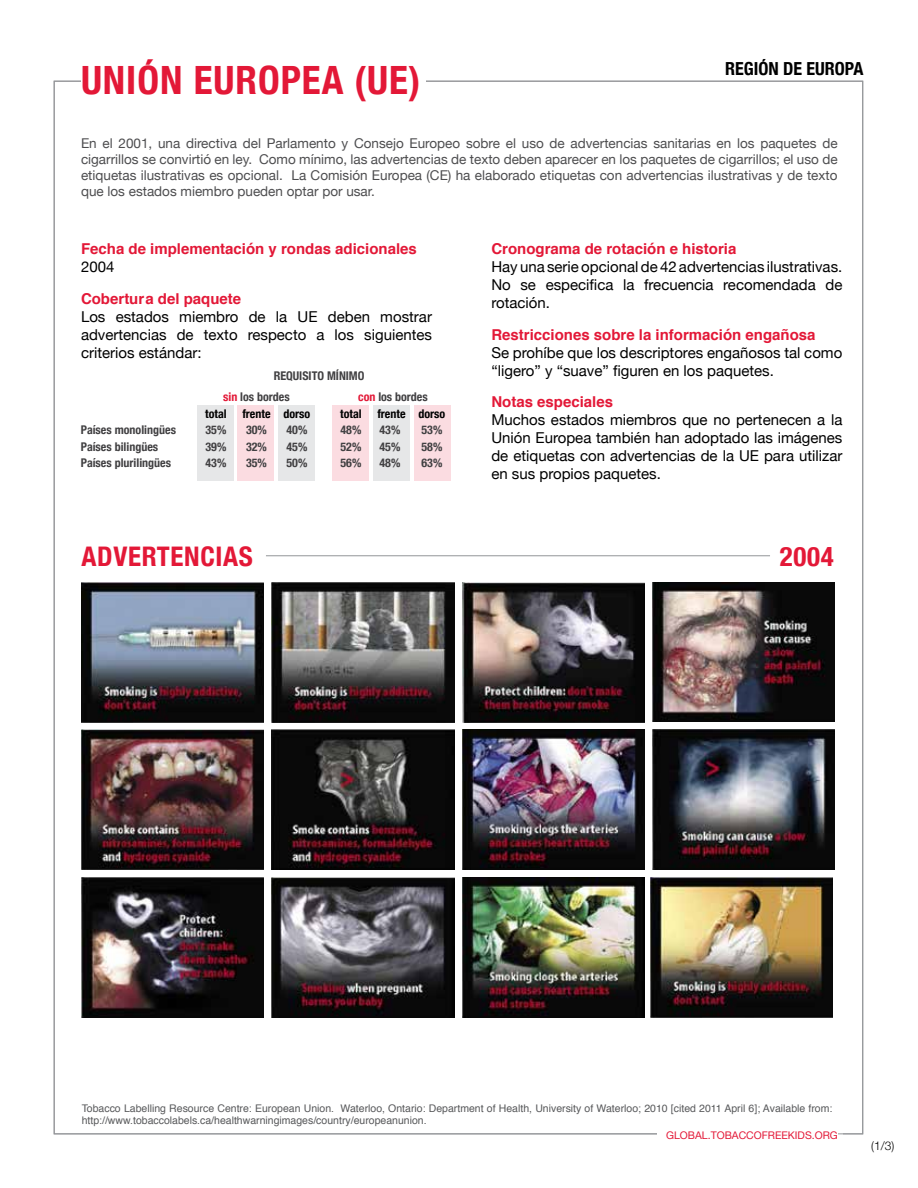
<style>
.page{position:relative;width:918px;height:1188px;background:#fff}
.page>*{position:absolute;margin:0;border:0;box-sizing:border-box;transform-origin:0 0}
.t1{font:700 condensed 39px "Helvetica Neue";letter-spacing:.025em;color:#e31837}
.t2{font:700 condensed 27px "Helvetica Neue";letter-spacing:.025em;color:#e31837}
.t3{font:700 condensed 18px "Helvetica Neue";color:#000}
.t4{font:15px/18px "Helvetica Neue";color:#000;text-align:justify}
.t5{font:700 15px "Helvetica";color:#e31837}
.t6{font:13.5px/16.2px "Helvetica Neue";color:#4d4d4f;text-align:justify}
.t7{font:700 condensed 12px "Helvetica Neue";color:#414042}
.t8{font:700 condensed 12px "Helvetica Neue";color:#000}
.t9{font:300 12px "Helvetica Neue";color:#000}
.t10{font:10.5px/12px "Helvetica";color:#58595b}
.t11{font:10.5px "Helvetica Neue";color:#e31837}
.s1{color:#e31837}
</style>
<div class="page">
<hr style="left:266px;top:556px;width:504px;height:1px;background:#939598">
<img style="left:82px;top:583px;width:182px;height:139px">
<img style="left:272px;top:583px;width:182px;height:139px">
<img style="left:82px;top:730px;width:182px;height:139px">
<img style="left:272px;top:730px;width:182px;height:139px">
<img style="left:462px;top:583px;width:182px;height:139px">
<img style="left:82px;top:878px;width:182px;height:140px">
<img style="left:462px;top:730px;width:182px;height:139px">
<img style="left:462px;top:878px;width:182px;height:140px">
<img style="left:272px;top:878px;width:182px;height:140px">
<img style="left:652px;top:582px;width:182px;height:140px">
<img style="left:652px;top:730px;width:183px;height:139px">
<img style="left:650px;top:878px;width:183px;height:140px">
<div style="left:333px;top:405px;width:36px;height:76px;background:#fbdce1"></div>
<div style="left:414px;top:405px;width:37px;height:76px;background:#fbdce1"></div>
<div style="left:238px;top:405px;width:36px;height:76px;background:#fbdce1"></div>
<div style="left:197px;top:405px;width:37px;height:76px;background:#e6e7e8"></div>
<div style="left:278px;top:405px;width:37px;height:76px;background:#e6e7e8"></div>
<div style="left:373px;top:405px;width:37px;height:76px;background:#e6e7e8"></div>
<h1 class="t1" style="left:81px;top:48px;width:341px">UNIÓN EUROPEA (UE)</h1>
<p class="t3" style="left:725px;top:54px;width:140px">REGIÓN DE EUROPA</p>
<p class="t6" style="left:81px;top:134px;width:758px">En el 2001, una directiva del Parlamento y Consejo Europeo sobre el uso de advertencias sanitarias en los paquetes de cigarrillos se convirtió en ley. Como mínimo, las advertencias de texto deben aparecer en los paquetes de cigarrillos; el uso de etiquetas ilustrativas es opcional. La Comisión Europea (CE) ha elaborado etiquetas con advertencias ilustrativas y de texto que los estados miembro pueden optar por usar.</p>
<p class="t5" style="left:81px;top:237px;width:337px">Fecha de implementación y rondas adicionales</p>
<p class="t4" style="left:81px;top:257px;width:35px">2004</p>
<p class="t5" style="left:81px;top:286px;width:162px">Cobertura del paquete</p>
<p class="t4" style="left:81px;top:306px;width:353px">Los estados miembro de la UE deben mostrar advertencias de texto respecto a los siguientes criterios estándar:</p>
<p class="t7" style="left:223px;top:387px;width:68px"><span class="s1">sin</span> los bordes</p>
<p class="t7" style="left:358px;top:387px;width:71px"><span class="s1">con</span> los bordes</p>
<p class="t8" style="left:205px;top:404px;width:23px">total</p>
<p class="t8" style="left:242px;top:404px;width:70px">frente dorso</p>
<p class="t8" style="left:340px;top:404px;width:23px">total</p>
<p class="t8" style="left:377px;top:404px;width:70px">frente dorso</p>
<p class="t7" style="left:81px;top:420px;width:97px">Países monolingües</p>
<p class="t7" style="left:206px;top:420px;width:22px">35%</p>
<p class="t7" style="left:246px;top:420px;width:22px">30%</p>
<p class="t7" style="left:287px;top:420px;width:22px">40%</p>
<p class="t7" style="left:341px;top:420px;width:22px">48%</p>
<p class="t7" style="left:380px;top:420px;width:22px">43%</p>
<p class="t7" style="left:422px;top:420px;width:22px">53%</p>
<p class="t7" style="left:81px;top:437px;width:79px">Países bilingües</p>
<p class="t7" style="left:206px;top:437px;width:22px">39%</p>
<p class="t7" style="left:246px;top:437px;width:22px">32%</p>
<p class="t7" style="left:287px;top:437px;width:22px">45%</p>
<p class="t7" style="left:341px;top:437px;width:22px">52%</p>
<p class="t7" style="left:380px;top:437px;width:22px">45%</p>
<p class="t7" style="left:422px;top:437px;width:22px">58%</p>
<p class="t7" style="left:81px;top:453px;width:92px">Países plurilingües</p>
<p class="t7" style="left:206px;top:453px;width:22px">43%</p>
<p class="t7" style="left:246px;top:453px;width:22px">35%</p>
<p class="t7" style="left:287px;top:453px;width:22px">50%</p>
<p class="t7" style="left:341px;top:453px;width:22px">56%</p>
<p class="t7" style="left:380px;top:453px;width:22px">48%</p>
<p class="t7" style="left:422px;top:453px;width:22px">63%</p>
<p class="t7" style="left:274px;top:366px;width:92px">REQUISITO MÍNI MO</p>
<h2 class="t2" style="left:82px;top:534px;width:173px">advertencias</h2>
<p class="t5" style="left:491px;top:237px;width:247px">Cronograma de rotación e historia</p>
<p class="t4" style="left:491px;top:257px;width:353px">Hay una serie opcional de 42 advertencias ilustrativas.<br>No se especifica la frecuencia recomendada de rotación.</p>
<p class="t5" style="left:491px;top:322px;width:326px">Restricciones sobre la información engañosa</p>
<p class="t4" style="left:491px;top:342px;width:352px">Se prohíbe que los descriptores engañosos tal como “ligero” y “suave” figuren en los paquetes.</p>
<p class="t5" style="left:491px;top:390px;width:123px">Notas especiales</p>
<p class="t4" style="left:491px;top:410px;width:353px">Muchos estados miembros que no pertenecen a la Unión Europea también han adoptado las imágenes de etiquetas con advertencias de la UE para utilizar en sus propios paquetes.</p>
<h2 class="t2" style="left:780px;top:534px;width:55px">2004</h2>
<p class="t10" style="left:82px;top:1103px;width:752px">Tobacco Labelling Resource Centre: European Union. Waterloo, Ontario: Department of Health, University of Waterloo; 2010 [cited 2011 April 6]; Available from: http://www.tobaccolabels.ca/healthwarningimages/country/europeanunion.</p>
<p class="t11" style="left:666px;top:1126px;width:173px">global.tobaccccofreeki ds.org</p>
<p class="t11" style="left:782px;top:1126px;width:8px">e</p>
<p class="t9" style="left:871px;top:1136px;width:25px">(1/3)</p>
</div>
